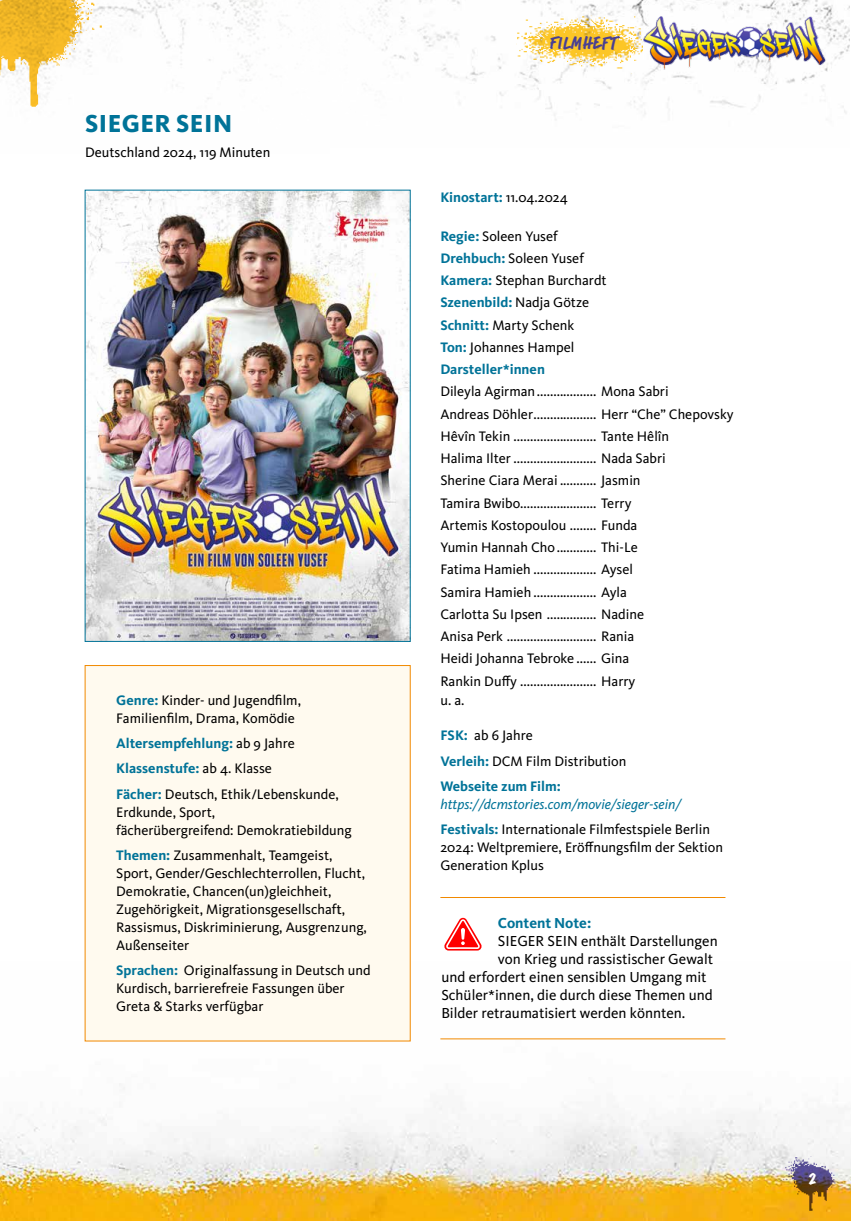
<style>
.page{position:relative;width:851px;height:1221px;background:#fff}
.page>*{position:absolute;margin:0;border:0;box-sizing:border-box;transform-origin:0 0}
.Credits{font:800 25.5px "Kievit OT";letter-spacing:.015em;color:#007398}
.Fileß_9_5_Flatter{font:15px "Kievit OT";color:#000}
.Fileß_9_5_Flatter-2{font:700 15px "Kievit OT";color:#007398}
.Credits-2{font:14.25px/18px "Kievit OT";color:#000}
.Credits-3{font:700 14.25px "Kievit OT";color:#007398}
.Credits-4{font:italic 14.25px/18px "Kievit OT";color:#007398}
.t1{font:700 14.25px "Sandwich Marker Pro";letter-spacing:.075em;color:#483f93}
.t2{font:expanded 13.05px "Marker Felt";color:#fff}
.s1{font-weight:700;color:#007398}
.s2{font-weight:400;color:#000}
.s3{font-weight:700;font-style:normal}
</style>
<div class="page">
<img style="left:0;top:961px;width:850px;height:259px">
<img style="left:783px;top:1156px;width:56px;height:55px">
<img style="left:101px;top:0;width:199px;height:99px">
<img style="left:354px;top:0;width:495px;height:120px">
<img style="left:637px;top:7px;width:197px;height:71px">
<img style="left:517px;top:14px;width:125px;height:59px">
<img style="left:0;top:0;width:101px;height:107px">
<img style="left:87px;top:192px;width:321px;height:447px">
<div style="left:85px;top:665px;width:325px;height:376px;background:#fffaef"></div>
<svg style="left:444px;top:917px;width:38px;height:33px"></svg>
<hr style="left:440px;top:897px;width:285px;height:1px;background:#f18900">
<hr style="left:440px;top:1038px;width:285px;height:1px;background:#f18900">
<p class="Credits" style="left:85px;top:108px;width:149px">SIEGER SEIN</p>
<p class="Credits-2" style="left:85px;top:143px;width:187px">Deutschland 2024, 119 Minuten</p>
<p class="Credits-2" style="left:116px;top:691px;width:186px"><span class="s1">Genre:</span> Kinder- und Jugendfilm,<br>Familienfilm, Drama, Komödie</p>
<p class="Credits-3" style="left:116px;top:735px;width:180px">Altersempfehlung: <span class="s2">ab 9 Jahre</span></p>
<p class="Credits-3" style="left:116px;top:760px;width:157px">Klassenstufe: <span class="s2">ab 4. Klasse</span></p>
<p class="Credits-2" style="left:116px;top:785px;width:237px"><span class="s1">Fächer:</span> Deutsch, Ethik/Lebenskunde,<br>Erdkunde, Sport,<br>fächerübergreifend: Demokratiebildung</p>
<p class="Credits-2" style="left:116px;top:846px;width:252px"><span class="s1">Themen:</span> Zusammenhalt, Teamgeist, Sport, Gender/Geschlechterrollen, Flucht, Demokratie, Chancen(un)gleichheit, Zugehörigkeit, Migrationsgesellschaft, Rassismus, Diskriminierung, Ausgrenzung, Außenseiter</p>
<p class="Credits-2" style="left:116px;top:961px;width:256px"><span class="s1">Sprachen:</span> Originalfassung in Deutsch und<br>Kurdisch, barrierefreie Fassungen über<br>Greta &amp; Starks verfügbar</p>
<p class="t1" style="left:549px;top:36px;width:69px">FILMHEFT</p>
<p class="Credits-3" style="left:440px;top:189px;width:129px">Kinostart: <span class="s2">11.04.2024</span></p>
<p class="Credits-2" style="left:440px;top:227px;width:119px"><span class="s1">Regie:</span> Soleen Yusef</p>
<p class="Credits-2" style="left:440px;top:249px;width:145px"><span class="s1">Drehbuch:</span> Soleen Yusef</p>
<p class="Credits-2" style="left:440px;top:271px;width:168px"><span class="s1">Kamera:</span> Stephan Burchardt</p>
<p class="Credits-3" style="left:440px;top:294px;width:150px">Szenenbild: <span class="s2">Nadja Götze</span></p>
<p class="Credits-2" style="left:440px;top:316px;width:135px"><span class="s1">Schnitt:</span> Marty Schenk</p>
<p class="Credits-2" style="left:440px;top:338px;width:135px"><span class="s1">Ton:</span> Johannes Hampel</p>
<p class="Credits-3" style="left:440px;top:361px;width:106px">Darsteller*innen</p>
<p class="Credits-2" style="left:440px;top:383px;width:230px">Dileyla Agirman.................. Mona Sabri</p>
<p class="Credits-2" style="left:440px;top:405px;width:295px">Andreas Döhler................... Herr “Che” Chepovsky</p>
<p class="Credits-2" style="left:440px;top:427px;width:230px">Hêvîn Tekin ......................... Tante Hêlîn</p>
<p class="Credits-2" style="left:440px;top:449px;width:227px">Halima Ilter ......................... Nada Sabri</p>
<p class="Credits-2" style="left:440px;top:472px;width:202px">Sherine Ciara Merai ........... Jasmin</p>
<p class="Credits-2" style="left:440px;top:494px;width:192px">Tamira Bwibo....................... Terry</p>
<p class="Credits-2" style="left:440px;top:516px;width:198px">Artemis Kostopoulou ........ Funda</p>
<p class="Credits-2" style="left:440px;top:538px;width:199px">Yumin Hannah Cho............ Thi-Le</p>
<p class="Credits-2" style="left:440px;top:560px;width:194px">Fatima Hamieh ................... Aysel</p>
<p class="Credits-2" style="left:440px;top:583px;width:188px">Samira Hamieh ................... Ayla</p>
<p class="Credits-2" style="left:440px;top:605px;width:205px">Carlotta Su Ipsen ............... Nadine</p>
<p class="Credits-2" style="left:440px;top:627px;width:195px">Anisa Perk ........................... Rania</p>
<p class="Credits-2" style="left:440px;top:649px;width:190px">Heidi Johanna Tebroke ...... Gina</p>
<p class="Credits-2" style="left:440px;top:672px;width:196px">Rankin Duffy ....................... Harry</p>
<p class="Credits-2" style="left:440px;top:691px;width:26px">u. a.</p>
<p class="Credits-2" style="left:440px;top:726px;width:94px"><span class="s1">FSK:</span> ab 6 Jahre</p>
<p class="Credits-2" style="left:440px;top:751px;width:187px"><span class="s1">Verleih:</span> DCM Film Distribution</p>
<p class="Credits-4" style="left:440px;top:777px;width:242px"><span class="s3">Webseite zum Film: </span>https://dcmstories.com/movie/sieger-sein/</p>
<p class="Credits-2" style="left:440px;top:820px;width:284px"><span class="s1">Festivals:</span> Internationale Filmfestspiele Berlin<br>2024: Weltpremiere, Eröffnungsfilm der Sektion<br>Generation Kplus</p>
<p class="Fileß_9_5_Flatter-2" style="left:497px;top:913px;width:95px">Content Note:</p>
<p class="Fileß_9_5_Flatter" style="left:497px;top:932px;width:221px">SIEGER SEIN enthält Darstellungen</p>
<p class="Fileß_9_5_Flatter" style="left:497px;top:950px;width:217px">von Krieg und rassistischer Gewalt</p>
<p class="Fileß_9_5_Flatter" style="left:441px;top:968px;width:266px">und erfordert einen sensiblen Umgang mit</p>
<p class="Fileß_9_5_Flatter" style="left:441px;top:986px;width:273px">Schüler*innen, die durch diese Themen und</p>
<p class="Fileß_9_5_Flatter" style="left:441px;top:1004px;width:245px">Bilder retraumatisiert werden könnten.</p>
<p class="t2" style="left:808px;top:1168px;width:10px">2</p>
</div>
